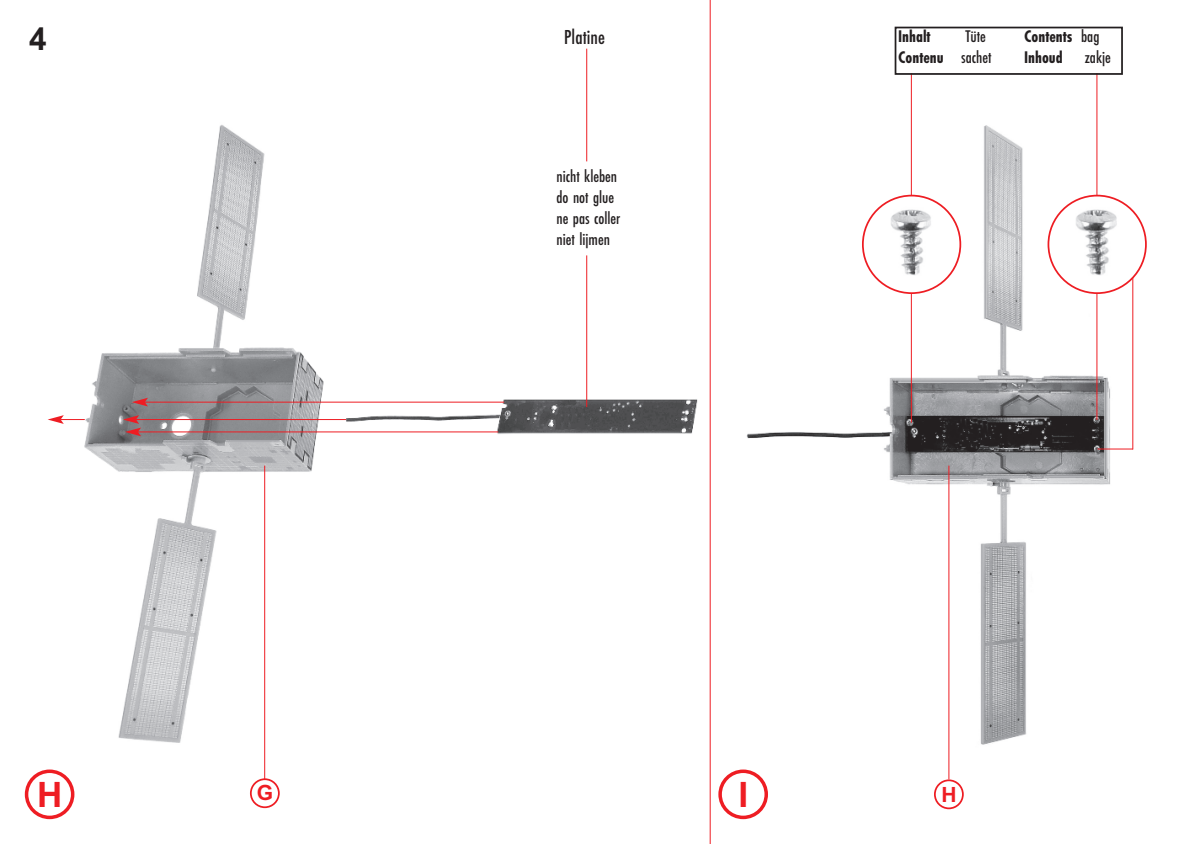
<style>
.page{position:relative;width:1191px;height:844px;background:#fff}
.page>*{position:absolute;margin:0;border:0;box-sizing:border-box;transform-origin:0 0}
.t1{font:700 35px "Arial";color:#ee1d23}
.t2{font:700 31.5px "Arial";color:#231f20}
.t3{font:21px "Futura EF Medium Con";color:#231f20}
.t4{font:700 21px "Arial";color:#ee1d23}
.t5{font:17.5px/21px "Futura EF Medium Con";color:#231f20}
.t6{font:17.5px "Futura EF Bold Con";color:#231f20}
.s1{font-family:"Futura EF Medium Con"}
</style>
<div class="page">
<hr style="left:709px;top:0;width:1px;height:843px;background:#ee1d23">
<img style="left:84px;top:122px;width:614px;height:625px">
<img style="left:746px;top:122px;width:369px;height:625px">
<svg style="left:862px;top:195px;width:99px;height:99px"></svg>
<svg style="left:25px;top:769px;width:49px;height:50px"></svg>
<svg style="left:718px;top:769px;width:50px;height:50px"></svg>
<svg style="left:250px;top:778px;width:30px;height:29px"></svg>
<svg style="left:934px;top:779px;width:29px;height:30px"></svg>
<hr style="left:586px;top:255px;width:1px;height:152px;background:#ee1d23">
<hr style="left:586px;top:49px;width:1px;height:112px;background:#ee1d23">
<hr style="left:911px;top:294px;width:1px;height:128px;background:#ee1d23">
<hr style="left:911px;top:73px;width:1px;height:122px;background:#ee1d23">
<svg style="left:1047px;top:195px;width:99px;height:99px"></svg>
<hr style="left:1096px;top:294px;width:1px;height:126px;background:#ee1d23">
<hr style="left:1132px;top:278px;width:1px;height:171px;background:#ee1d23">
<hr style="left:1097px;top:448px;width:36px;height:1px;background:#ee1d23">
<hr style="left:1096px;top:73px;width:1px;height:122px;background:#ee1d23">
<hr style="left:264px;top:465px;width:1px;height:314px;background:#ee1d23">
<hr style="left:948px;top:465px;width:1px;height:314px;background:#ee1d23">
<hr style="left:136px;top:419px;width:210px;height:1px;background:#ee1d23">
<hr style="left:145px;top:401px;width:359px;height:1px;background:#ee1d23">
<svg style="left:132px;top:397px;width:16px;height:9px"></svg>
<hr style="left:138px;top:431px;width:360px;height:1px;background:#ee1d23">
<svg style="left:123px;top:415px;width:18px;height:21px"></svg>
<svg style="left:48px;top:415px;width:37px;height:9px"></svg>
<div style="left:894px;top:27px;width:228px;height:48px;border:2px solid #231f20"></div>
<h2 class="t2" style="left:29px;top:20px;width:19px">4</h2>
<p class="t3" style="left:564px;top:29px;width:42px">Platine</p>
<p class="t6" style="left:898px;top:30px;width:34px">Inhalt</p>
<p class="t5" style="left:965px;top:27px;width:22px">Tüte</p>
<p class="t6" style="left:1024px;top:30px;width:77px">Contents <span class="s1">bag</span></p>
<p class="t6" style="left:898px;top:51px;width:95px">Contenu <span class="s1">sachet</span></p>
<p class="t6" style="left:1024px;top:51px;width:40px">Inhoud</p>
<p class="t5" style="left:1084px;top:48px;width:28px">zakje</p>
<p class="t5" style="left:556px;top:166px;width:65px">nicht kleben do not glue ne pas coller niet lijmen</p>
<h1 class="t1" style="left:37px;top:774px;width:27px">H</h1>
<p class="t4" style="left:257px;top:780px;width:18px">G</p>
<h1 class="t1" style="left:738px;top:773px;width:11px">I</h1>
<p class="t4" style="left:941px;top:781px;width:17px">H</p>
</div>
